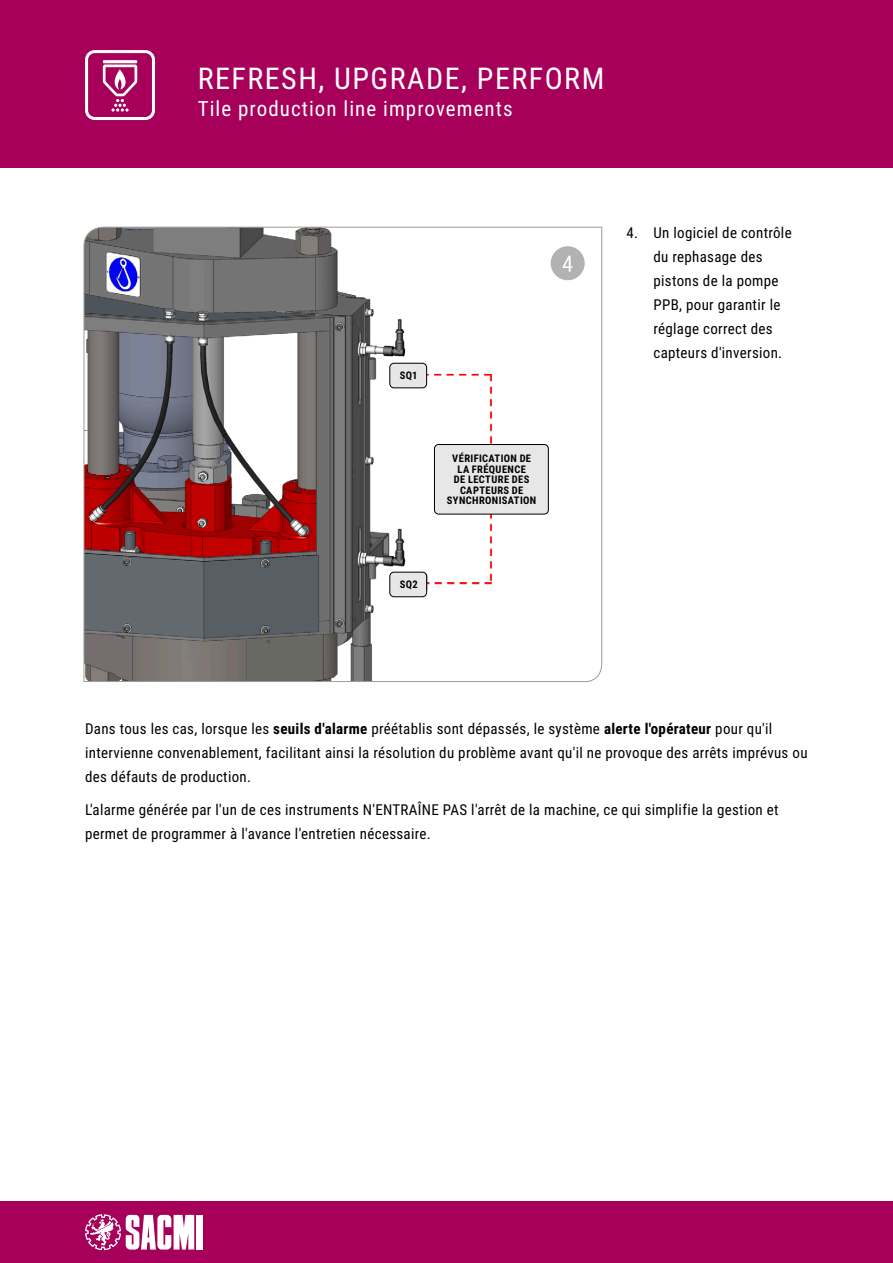
<style>
.page{position:relative;width:893px;height:1263px;background:#fff}
.page>*{position:absolute;margin:0;border:0;box-sizing:border-box;transform-origin:0 0}
.t1{font:30px "Roboto Condensed";letter-spacing:.05em;color:#fff}
.t2{font:21px "Roboto Condensed";letter-spacing:.05em;color:#fff}
.t3{font:15px/24px "Roboto Condensed";letter-spacing:.02em;color:#000}
.t4{font:700 10.5px/10.5px "Roboto Condensed";letter-spacing:.035em;color:#000;text-align:center}
.s1{font-weight:700}
</style>
<div class="page">
<div style="left:0;top:0;width:893px;height:168px;background:#a6005b"></div>
<div style="left:0;top:1201px;width:893px;height:62px;background:#a6005b"></div>
<div style="left:196px;top:1215px;width:6px;height:34px;background:#fff"></div>
<svg style="left:85px;top:1214px;width:109px;height:36px"></svg>
<div style="left:85px;top:50px;width:70px;height:70px;border:3px solid #fff;border-radius:8px"></div>
<hr style="left:103px;top:60px;width:34px;height:3px;background:#fff">
<svg style="left:102px;top:63px;width:36px;height:49px"></svg>
<svg style="left:83px;top:226px;width:519px;height:456px"></svg>
<div style="left:551px;top:246px;width:34px;height:34px;background:#b2b2b2;border-radius:50%"></div>
<svg style="left:563px;top:256px;width:9px;height:16px"></svg>
<div style="left:390px;top:363px;width:37px;height:25px;background:#e8e7e7;border-radius:4px"></div>
<div style="left:390px;top:363px;width:37px;height:25px;border:1px solid #000;border-radius:4px"></div>
<div style="left:390px;top:572px;width:37px;height:25px;background:#e8e7e7;border-radius:4px"></div>
<div style="left:390px;top:572px;width:37px;height:25px;border:1px solid #000;border-radius:4px"></div>
<div style="left:434px;top:444px;width:114px;height:70px;background:#e8e7e7;border-radius:4px"></div>
<div style="left:434px;top:444px;width:115px;height:70px;border:1px solid #000;border-radius:4px"></div>
<h1 class="t1" style="left:198px;top:58px;width:408px">REFRESH, UPGRADE, PERFORM</h1>
<h2 class="t2" style="left:198px;top:94px;width:316px">Tile production line improvements</h2>
<p class="t4" style="left:400px;top:370px;width:19px">SQ1</p>
<p class="t4" style="left:447px;top:453px;width:91px">VÉRIFICATION DE<br>LA FRÉQUENCE<br>DE LECTURE DES<br>CAPTEURS DE<br>SYNCHRONISATION</p>
<p class="t4" style="left:400px;top:579px;width:20px">SQ2</p>
<p class="t3" style="left:653px;top:220px;width:140px;text-indent:-27px">4. Un logiciel de contrôle du rephasage des pistons de la pompe<br>PPB, pour garantir le réglage correct des capteurs d'inversion.</p>
<p class="t3" style="left:85px;top:716px;width:724px">Dans tous les cas, lorsque les <span class="s1">seuils d'alarme</span> préétablis sont dépassés, le système <span class="s1">alerte l'opérateur</span> pour qu'il intervienne convenablement, facilitant ainsi la résolution du problème avant qu'il ne provoque des arrêts imprévus ou des défauts de production.</p>
<p class="t3" style="left:85px;top:797px;width:695px">L'alarme générée par l'un de ces instruments N'ENTRAÎNE PAS l'arrêt de la machine, ce qui simplifie la gestion et permet de programmer à l'avance l'entretien nécessaire.</p>
</div>
